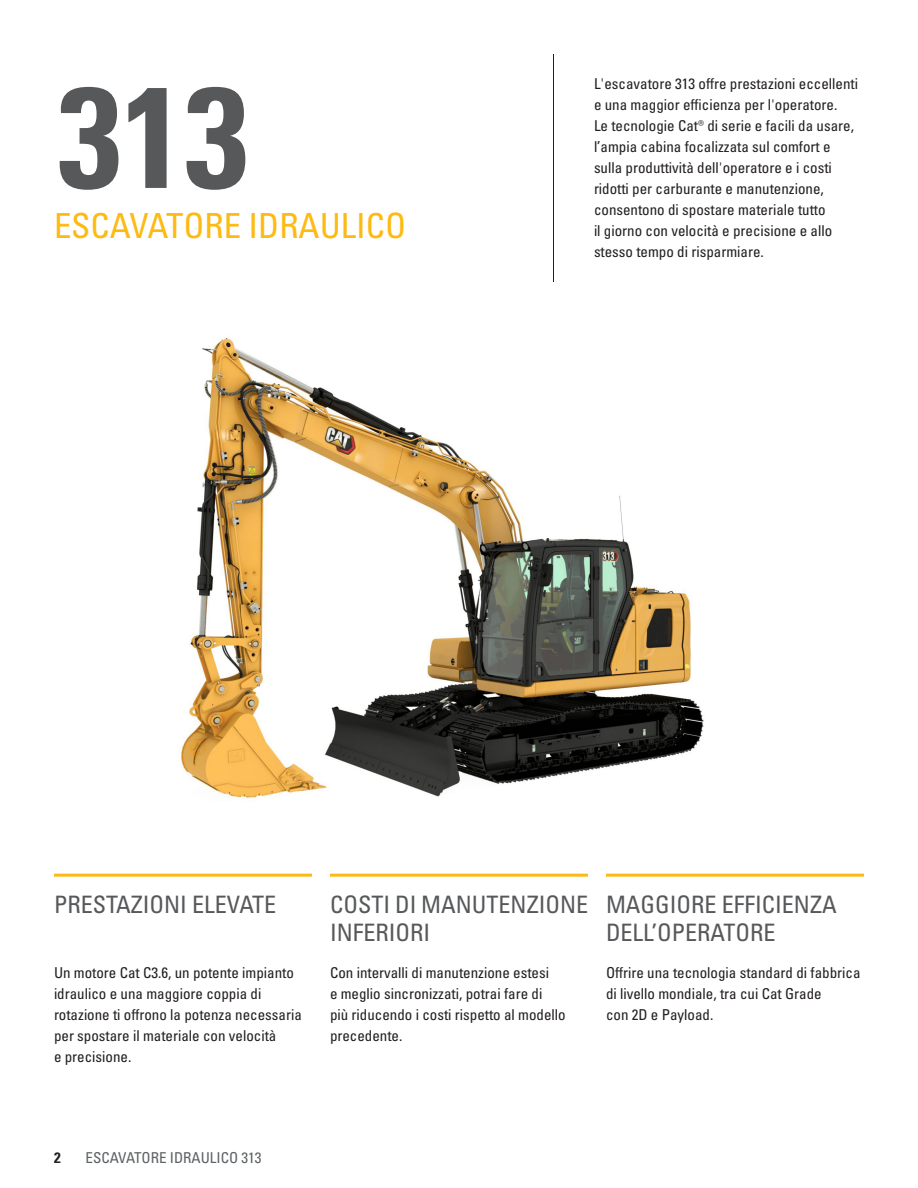
<style>
.page{position:relative;width:918px;height:1188px;background:#fff}
.page>*{position:absolute;margin:0;border:0;box-sizing:border-box;transform-origin:0 0}
.Dark_Model{font:142.95px "Univers LTCYR 67 Bold Cond";color:#57585a}
.Machine_Family{font:condensed 34.5px "Univers LTCYR 57";color:#fcba13}
.USP_Headline{font:condensed 24px/28.5px "Univers LTCYR 57";color:#57585a}
.USP_Body_Text{font:condensed 15px/21px "Univers LTCYR 57";color:#231f20}
.Long_Description_with_12_pts_above{font:condensed 15px/21px "Univers LTCYR 57";color:#231f20}
.t1{font:condensed 15px "Univers LTCYR 57";color:#5d6163}
.t2{font:15px "Univers LTCYR 67 Bold Cond";color:#231f20}
</style>
<div class="page">
<hr style="left:553px;top:54px;width:1px;height:228px;background:#231f20">
<hr style="left:54px;top:874px;width:258px;height:3px;background:#fcba13">
<hr style="left:330px;top:874px;width:258px;height:3px;background:#fcba13">
<hr style="left:606px;top:874px;width:258px;height:3px;background:#fcba13">
<img style="left:179px;top:338px;width:525px;height:463px">
<p class="Dark_Model" style="left:58px;top:49px;width:192px">313</p>
<p class="Machine_Family" style="left:54px;top:203px;width:354px">ESCAVATORE IDRAULICO</p>
<p class="Long_Description_with_12_pts_above" style="left:594px;top:73px;width:266px">L'escavatore 313 offre prestazioni eccellenti e una maggior efficienza per l'operatore.<br>Le tecnologie Cat® di serie e facili da usare, l’ampia cabina focalizzata sul comfort e sulla produttività dell'operatore e i costi ridotti per carburante e manutenzione, consentono di spostare materiale tutto<br>il giorno con velocità e precisione e allo stesso tempo di risparmiare.</p>
<p class="USP_Headline" style="left:54px;top:889px;width:224px">PRESTAZIONI ELEVATE</p>
<p class="USP_Body_Text" style="left:54px;top:962px;width:249px">Un motore Cat C3.6, un potente impianto idraulico e una maggiore coppia di rotazione ti offrono la potenza necessaria per spostare il materiale con velocità<br>e precisione.</p>
<p class="USP_Headline" style="left:330px;top:889px;width:260px">COSTI DI MANUTENZIONE<br>INFERIORI</p>
<p class="USP_Body_Text" style="left:330px;top:962px;width:237px">Con intervalli di manutenzione estesi<br>e meglio sincronizzati, potrai fare di<br>più riducendo i costi rispetto al modello precedente.</p>
<p class="USP_Headline" style="left:606px;top:889px;width:232px">MAGGIORE EFFICIENZA<br>DELL’OPERATORE</p>
<p class="USP_Body_Text" style="left:606px;top:962px;width:256px">Offrire una tecnologia standard di fabbrica di livello mondiale, tra cui Cat Grade<br>con 2D e Payload.</p>
<p class="t2" style="left:54px;top:1148px;width:8px">2</p>
<p class="t1" style="left:86px;top:1148px;width:178px">ESCAVATORE IDRAULICO 313</p>
</div>
